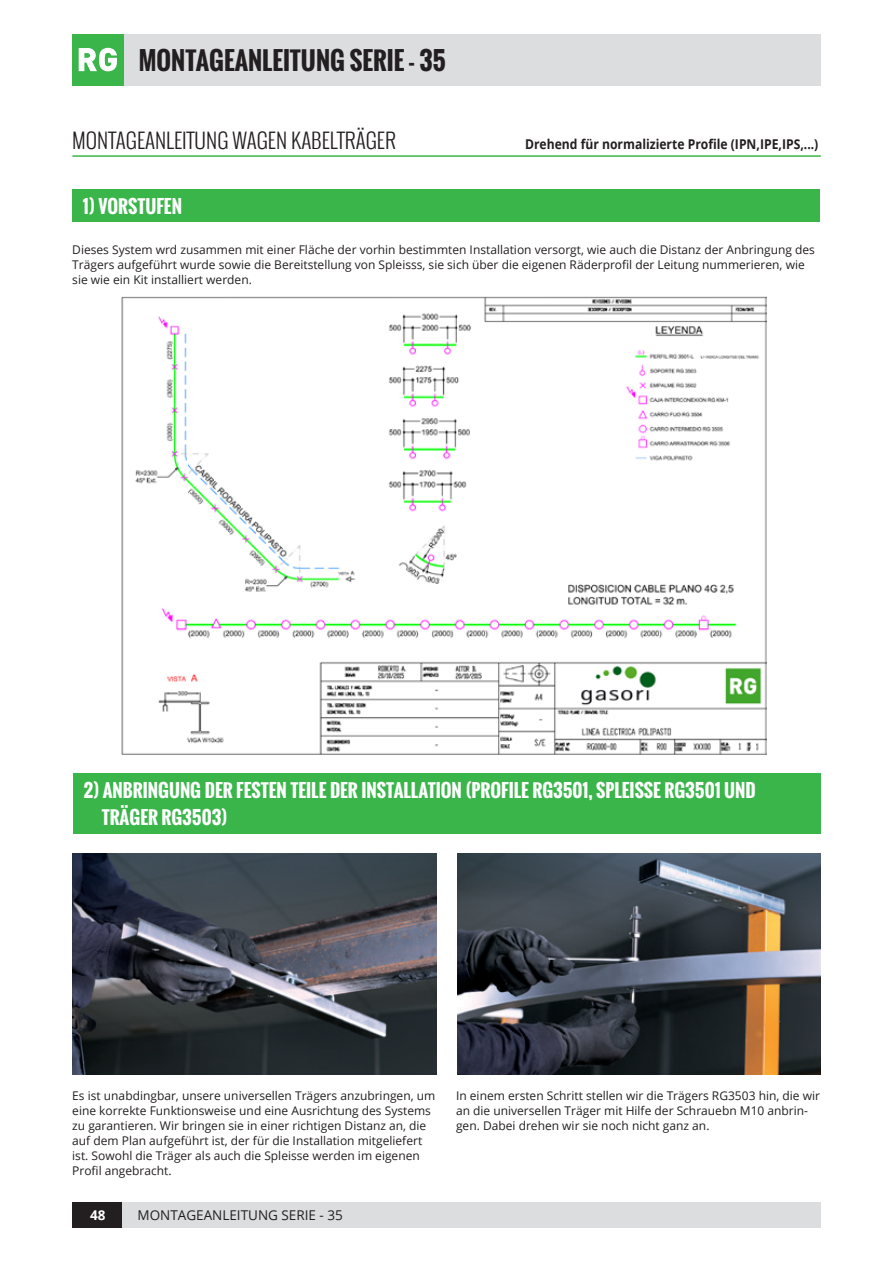
<style>
.page{position:relative;width:893px;height:1263px;background:#fff}
.page>*{position:absolute;margin:0;border:0;box-sizing:border-box;transform-origin:0 0}
.t1{font:700 24.6px "Oswald";color:#231f20}
.t2{font:300 21px "Oswald";color:#231f20}
.t3{font:700 18px "Oswald";color:#fff}
.t4{font:700 13.5px "Open Sans";color:#231f20;scale:.9 1}
.t5{font:13.5px "Open Sans";color:#231f20}
.t6{font:700 13.5px "Open Sans";color:#fff}
.t7{font:12px/15px "Open Sans";color:#231f20}
</style>
<div class="page">
<div style="left:72px;top:1202px;width:51px;height:26px;background:#231f20"></div>
<div style="left:123px;top:1202px;width:698px;height:26px;background:#dcdddf"></div>
<div style="left:123px;top:34px;width:698px;height:51px;background:#dcdddf"></div>
<div style="left:72px;top:34px;width:51px;height:51px;background:#3ab54a"></div>
<svg style="left:79px;top:48px;width:38px;height:23px"></svg>
<div style="left:73px;top:773px;width:748px;height:60px;background:#3ab54a"></div>
<img style="left:72px;top:854px;width:365px;height:220px">
<img style="left:457px;top:854px;width:363px;height:220px">
<hr style="left:72px;top:155px;width:749px;height:2px;background:#3ab54a">
<div style="left:72px;top:190px;width:748px;height:32px;background:#3ab54a"></div>
<img style="left:122px;top:297px;width:644px;height:458px">
<p class="t1" style="left:139px;top:42px;width:308px">MONTAGEANLEITUNG SERIE - 35</p>
<p class="t2" style="left:72px;top:125px;width:325px">MONTAGEANLEITUNG WAGEN KABELTRÄGER</p>
<p class="t4" style="left:525px;top:135px;width:327px">Drehend für normalizierte Profile (IPN,IPE,IPS,...)</p>
<p class="t3" style="left:83px;top:193px;width:101px">1) VORSTUFEN</p>
<p class="t7" style="left:72px;top:241px;width:744px">Dieses System wrd zusammen mit einer Fläche der vorhin bestimmten Installation versorgt, wie auch die Distanz der Anbringung des<br>Trägers aufgeführt wurde sowie die Bereitstellung von Spleisss, sie sich über die eigenen Räderprofil der Leitung nummerieren, wie sie wie ein Kit installiert werden.</p>
<p class="t3" style="left:84px;top:777px;width:674px">2) ANBRINGUNG DER FESTEN TEILE DER INSTALLATION (PROFILE RG3501, SPLEISSE RG3501 UND</p>
<p class="t3" style="left:102px;top:804px;width:127px">TRÄGER RG3503)</p>
<p class="t7" style="left:72px;top:1088px;width:365px">Es ist unabdingbar, unsere universellen Trägers anzubringen, um eine korrekte Funktionsweise und eine Ausrichtung des Systems zu garantieren. Wir bringen sie in einer richtigen Distanz an, die auf dem Plan aufgeführt ist, der für die Installation mitgeliefert ist. Sowohl die Träger als auch die Spleisse werden im eigenen Profil angebracht.</p>
<p class="t7" style="left:456px;top:1088px;width:365px">In einem ersten Schritt stellen wir die Trägers RG3503 hin, die wir an die universellen Träger mit Hilfe der Schrauebn M10 anbrin&shy;gen. Dabei drehen wir sie noch nicht ganz an.</p>
<p class="t6" style="left:90px;top:1206px;width:17px">48</p>
<p class="t5" style="left:137px;top:1206px;width:207px">MONTAGEANLEITUNG SERIE - 35</p>
</div>
